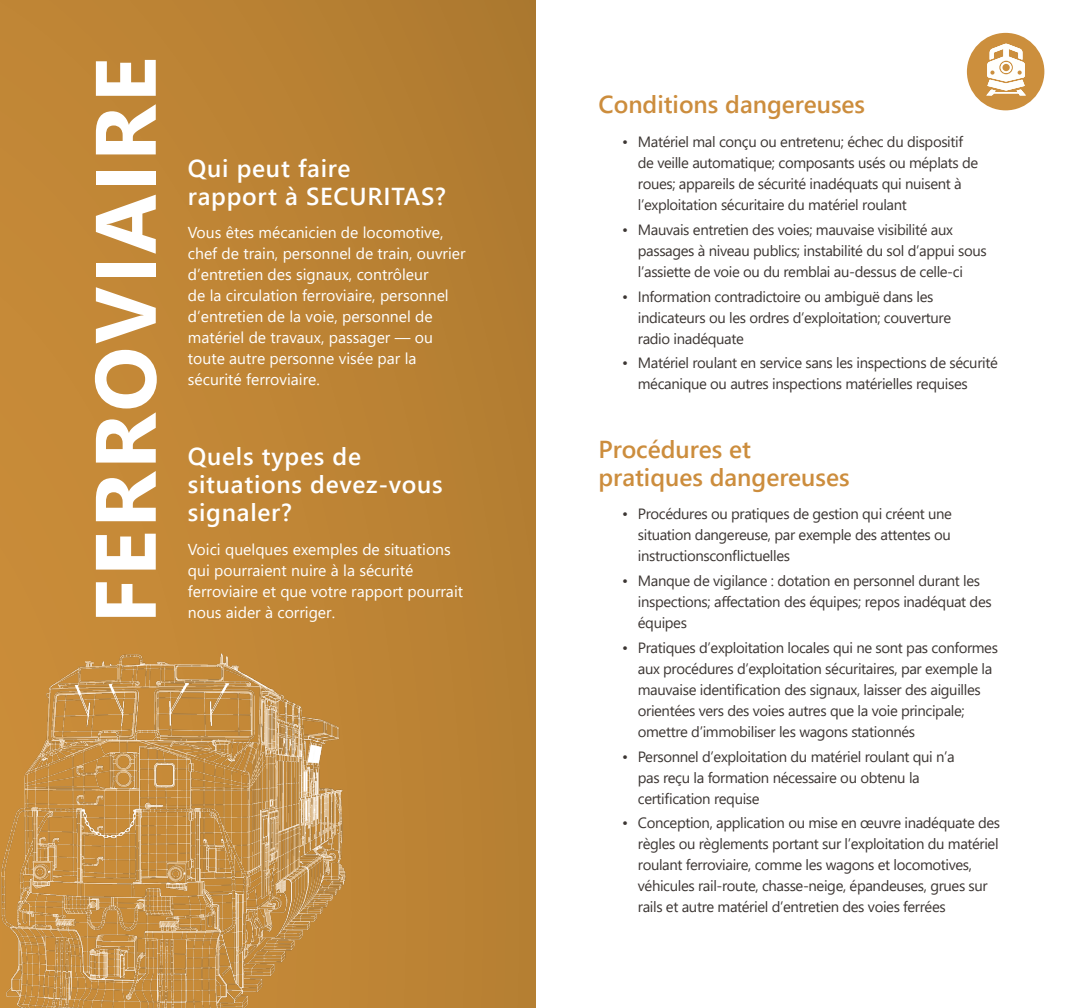
<style>
.page{position:relative;width:1071px;height:1008px;background:#fff}
.page>*{position:absolute;margin:0;border:0;box-sizing:border-box;transform-origin:0 0}
.t1{font:700 85.58px "Segoe UI";letter-spacing:.035em;color:#fff}
.t2{font:600 24.5px/28px "Segoe UI";letter-spacing:.03em;color:#fff}
.t3{font:600 24.5px/28px "Segoe UI";color:#cc8d3d}
.t4{font:15.75px/21px "Segoe UI";color:#fff}
.t5{font:14.88px/21px "Segoe UI";letter-spacing:-.025em;color:#3c3633}
</style>
<div class="page">
<div style="left:0;top:0;width:536px;height:1008px;background:#bd8435"></div>
<img style="left:0;top:649px;width:346px;height:359px">
<svg style="left:967px;top:33px;width:77px;height:77px"></svg>
<div style="left:1002px;top:64px;width:8px;height:7px;background:#cc8f3d;border-radius:50%"></div>
<h1 class="t1" style="left:45px;top:624px;width:568px;rotate:-90deg">FERROVIAIRE</h1>
<h2 class="t2" style="left:188px;top:152px;width:260px">Qui peut faire<br>rapport à SECURITAS?</h2>
<p class="t4" style="left:188px;top:221px;width:279px">Vous êtes mécanicien de locomotive, chef de train, personnel de train, ouvrier d’entretien des signaux, contrôleur<br>de la circulation ferroviaire, personnel d’entretien de la voie, personnel de matériel de travaux, passager — ou toute autre personne visée par la sécurité ferroviaire.</p>
<h2 class="t2" style="left:188px;top:441px;width:256px">Quels types de situations devez-vous signaler?</h2>
<p class="t4" style="left:188px;top:538px;width:277px">Voici quelques exemples de situations qui pourraient nuire à la sécurité ferroviaire et que votre rapport pourrait</p>
<p class="t4" style="left:188px;top:600px;width:149px">nous aider à corriger.</p>
<h2 class="t3" style="left:598px;top:89px;width:268px">Conditions dangereuses</h2>
<p class="t5" style="left:638px;top:130px;width:342px;text-indent:-16px">• Matériel mal conçu ou entretenu; échec du dispositif de veille automatique; composants usés ou méplats de roues; appareils de sécurité inadéquats qui nuisent à l’exploitation sécuritaire du matériel roulant</p>
<p class="t5" style="left:638px;top:218px;width:350px;text-indent:-16px">• Mauvais entretien des voies; mauvaise visibilité aux passages à niveau publics; instabilité du sol d’appui sous l’assiette de voie ou du remblai au-dessus de celle-ci</p>
<p class="t5" style="left:638px;top:285px;width:315px;text-indent:-16px">• Information contradictoire ou ambiguë dans les indicateurs ou les ordres d’exploitation; couverture radio inadéquate</p>
<p class="t5" style="left:638px;top:351px;width:361px;text-indent:-16px">• Matériel roulant en service sans les inspections de sécurité mécanique ou autres inspections matérielles requises</p>
<h2 class="t3" style="left:598px;top:433px;width:253px">Procédures et pratiques dangereuses</h2>
<p class="t5" style="left:638px;top:502px;width:316px;text-align:justify;text-indent:-16px">• Procédures ou pratiques de gestion qui créent une situation dangereuse, par exemple des attentes ou instructionsconflictuelles</p>
<p class="t5" style="left:638px;top:569px;width:355px;text-indent:-16px">• Manque de vigilance : dotation en personnel durant les inspections; affectation des équipes; repos inadéquat des équipes</p>
<p class="t5" style="left:638px;top:636px;width:362px;text-indent:-16px">• Pratiques d’exploitation locales qui ne sont pas conformes aux procédures d’exploitation sécuritaires, par exemple la mauvaise identification des signaux, laisser des aiguilles orientées vers des voies autres que la voie principale; omettre d’immobiliser les wagons stationnés</p>
<p class="t5" style="left:638px;top:745px;width:318px;text-indent:-16px">• Personnel d’exploitation du matériel roulant qui n’a pas reçu la formation nécessaire ou obtenu la certification requise</p>
<p class="t5" style="left:638px;top:811px;width:364px;text-indent:-16px">• Conception, application ou mise en œuvre inadéquate des règles ou règlements portant sur l’exploitation du matériel roulant ferroviaire, comme les wagons et locomotives, véhicules rail-route, chasse-neige, épandeuses, grues sur rails et autre matériel d’entretien des voies ferrées</p>
</div>
